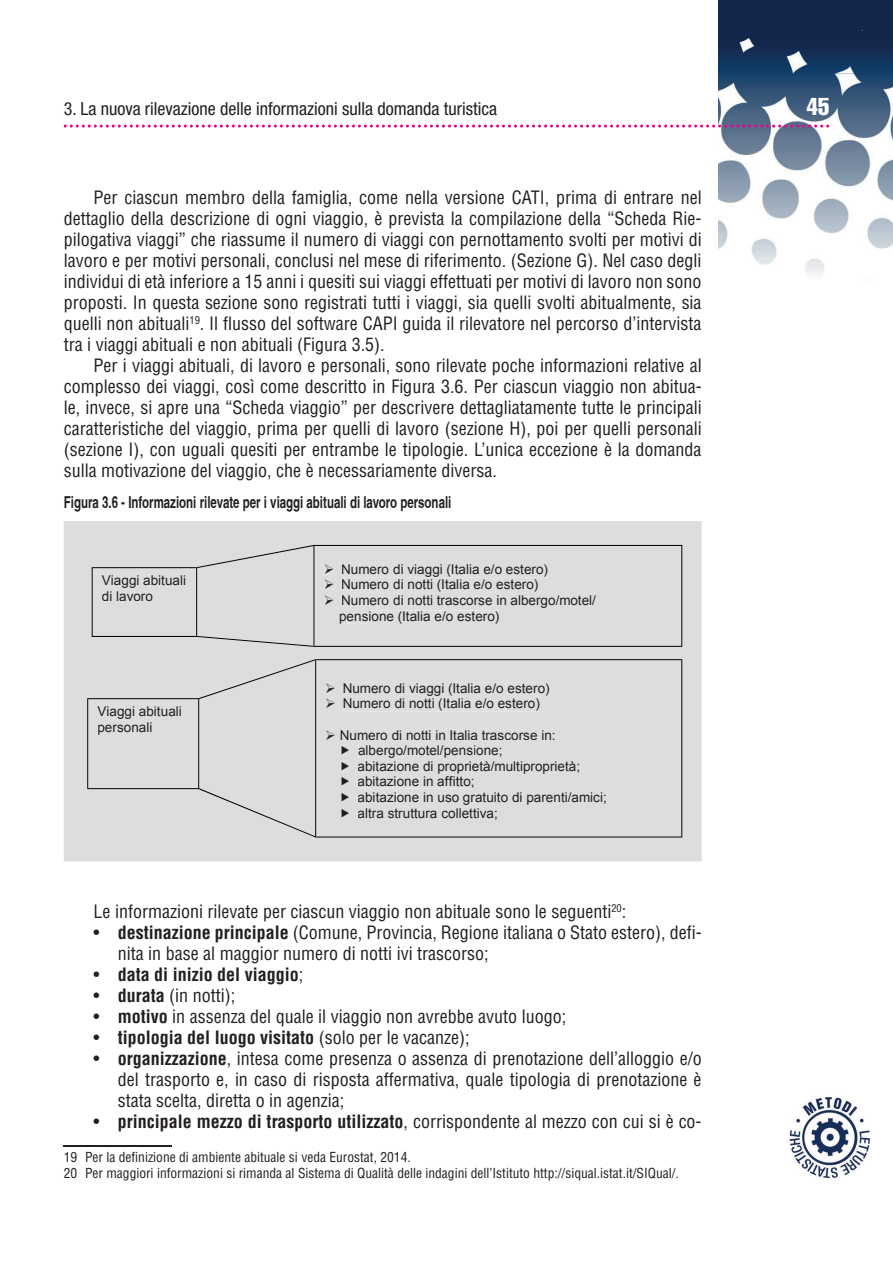
<style>
.page{position:relative;width:893px;height:1263px;background:#fff}
.page>*{position:absolute;margin:0;border:0;box-sizing:border-box;transform-origin:0 0}
.t1{font:24px "Helvetica LT Std Comp";color:#fff}
.t2{font:condensed 18px/21px "Helvetica LT Std";color:#231f20;text-align:justify}
.t3{font:700 condensed 18px "Helvetica LT Std";color:#231f20}
.t4{font:condensed 18px "Helvetica Neue LT Std";color:#231f20}
.t5{font:700 condensed 16.5px "Helvetica";color:#231f20;scale:.85 1}
.t6{font:13.5px/15.6px "Arial";color:#231f20}
.t7{font:condensed 13.5px/16.2px "Helvetica LT Std";color:#231f20}
.s1{font-weight:700}
.s2{font-weight:400}
</style>
<div class="page">
<img style="left:719px;top:0;width:174px;height:277px">
<svg style="left:64px;top:125px;width:765px;height:3px"></svg>
<img style="left:789px;top:1096px;width:82px;height:84px">
<hr style="left:64px;top:1145px;width:108px;height:1px;background:#231f20">
<div style="left:64px;top:521px;width:638px;height:340px;background:#dcdddf"></div>
<div style="left:316px;top:659px;width:366px;height:178px;background:#dcdddf"></div>
<div style="left:326px;top:683px;width:9px;height:10px;background:#dcdddf"></div>
<div style="left:344px;top:683px;width:205px;height:12px;background:#dcdddf"></div>
<div style="left:326px;top:699px;width:9px;height:9px;background:#dcdddf"></div>
<div style="left:344px;top:699px;width:195px;height:12px;background:#dcdddf"></div>
<div style="left:326px;top:730px;width:9px;height:9px;background:#dcdddf"></div>
<div style="left:341px;top:730px;width:197px;height:10px;background:#dcdddf"></div>
<div style="left:542px;top:730px;width:12px;height:9px;background:#dcdddf"></div>
<div style="left:359px;top:745px;width:58px;height:13px;background:#dcdddf"></div>
<div style="left:419px;top:745px;width:54px;height:13px;background:#dcdddf"></div>
<div style="left:474px;top:745px;width:27px;height:12px;background:#dcdddf"></div>
<div style="left:358px;top:761px;width:35px;height:10px;background:#dcdddf"></div>
<div style="left:394px;top:761px;width:85px;height:12px;background:#dcdddf"></div>
<div style="left:480px;top:761px;width:99px;height:12px;background:#dcdddf"></div>
<div style="left:358px;top:776px;width:115px;height:12px;background:#dcdddf"></div>
<div style="left:358px;top:792px;width:247px;height:13px;background:#dcdddf"></div>
<div style="left:358px;top:808px;width:139px;height:12px;background:#dcdddf"></div>
<div style="left:87px;top:659px;width:229px;height:178px;background:#dcdddf"></div>
<div style="left:92px;top:545px;width:590px;height:102px;background:#dcdddf"></div>
<svg style="left:342px;top:746px;width:7px;height:8px"></svg>
<svg style="left:342px;top:762px;width:7px;height:8px"></svg>
<svg style="left:342px;top:777px;width:7px;height:9px"></svg>
<svg style="left:342px;top:793px;width:7px;height:8px"></svg>
<svg style="left:342px;top:808px;width:7px;height:9px"></svg>
<p class="t4" style="left:64px;top:98px;width:435px">3. La nuova rilevazione delle informazioni sulla domanda turistica</p>
<h1 class="t1" style="left:807px;top:91px;width:24px">45</h1>
<p class="t2" style="left:64px;top:187px;width:639px;text-indent:30px">Per ciascun membro della famiglia, come nella versione CATI, prima di entrare nel dettaglio della descrizione di ogni viaggio, è prevista la compilazione della “Scheda Rie&shy;pilogativa viaggi” che riassume il numero di viaggi con pernottamento svolti per motivi di lavoro e per motivi personali, conclusi nel mese di riferimento. (Sezione G). Nel caso degli individui di età inferiore a 15 anni i quesiti sui viaggi effettuati per motivi di lavoro non sono proposti. In questa sezione sono registrati tutti i viaggi, sia quelli svolti abitualmente, sia quelli non abituali<sup>19</sup>. Il flusso del software CAPI guida il rilevatore nel percorso d’intervista tra i viaggi abituali e non abituali (Figura 3.5).</p>
<p class="t2" style="left:64px;top:355px;width:639px;text-indent:30px">Per i viaggi abituali, di lavoro e personali, sono rilevate poche informazioni relative al complesso dei viaggi, così come descritto in Figura 3.6. Per ciascun viaggio non abitua&shy;le, invece, si apre una “Scheda viaggio” per descrivere dettagliatamente tutte le principali caratteristiche del viaggio, prima per quelli di lavoro (sezione H), poi per quelli personali (sezione I), con uguali quesiti per entrambe le tipologie. L’unica eccezione è la domanda sulla motivazione del viaggio, che è necessariamente diversa.</p>
<p class="t5" style="left:64px;top:492px;width:458px">Figura 3.6 - Informazioni rilevate per i viaggi abituali di lavoro personali</p>
<p class="t6" style="left:102px;top:573px;width:86px">Viaggi abituali di lavoro</p>
<p class="t6" style="left:97px;top:704px;width:86px">Viaggi abituali personali</p>
<p class="t6" style="left:324px;top:562px;width:226px">➢ Numero di viaggi (Italia e/o estero)</p>
<p class="t6" style="left:324px;top:577px;width:216px">➢ Numero di notti (Italia e/o estero)</p>
<p class="t6" style="left:339px;top:592px;width:258px;text-indent:-15px">➢ Numero di notti trascorse in albergo/motel/ pensione (Italia e/o estero)</p>
<p class="t6" style="left:325px;top:680px;width:226px">➢ Numero di viaggi (Italia e/o estero)</p>
<p class="t6" style="left:325px;top:696px;width:216px">➢ Numero di notti (Italia e/o estero)</p>
<p class="t6" style="left:358px;top:727px;width:251px;text-indent:-32px">➢ Numero di notti in Italia trascorse in: albergo/motel/pensione;<br>abitazione di proprietà/multiproprietà; abitazione in affitto;<br>abitazione in uso gratuito di parenti/amici; altra struttura collettiva;</p>
<p class="t2" style="left:94px;top:901px;width:534px">Le informazioni rilevate per ciascun viaggio non abituale sono le seguenti<sup>20</sup>:</p>
<p class="t2" style="left:118px;top:922px;width:585px;text-indent:-24px">• <span class="s1">destinazione principale</span> (Comune, Provincia, Regione italiana o Stato estero), defi&shy;nita in base al maggior numero di notti ivi trascorso;</p>
<p class="t3" style="left:94px;top:963px;width:211px"><span class="s2">•</span> data di inizio del viaggio<span class="s2">;</span></p>
<p class="t2" style="left:94px;top:985px;width:143px">• <span class="s1">durata</span> (in notti);</p>
<p class="t2" style="left:94px;top:1006px;width:474px">• <span class="s1">motivo</span> in assenza del quale il viaggio non avrebbe avuto luogo;</p>
<p class="t3" style="left:94px;top:1026px;width:378px"><span class="s2">•</span> tipologia del luogo visitato <span class="s2">(solo per le vacanze);</span></p>
<p class="t2" style="left:118px;top:1048px;width:585px;text-indent:-24px">• <span class="s1">organizzazione</span>, intesa come presenza o assenza di prenotazione dell’alloggio e/o del trasporto e, in caso di risposta affermativa, quale tipologia di prenotazione è stata scelta, diretta o in agenzia;</p>
<p class="t3" style="left:94px;top:1110px;width:610px"><span class="s2">•</span> principale mezzo di trasporto utilizzato<span class="s2">, corrispondente al mezzo con cui si è co-</span></p>
<p class="t7" style="left:64px;top:1149px;width:617px">19 Per la definizione di ambiente abituale si veda Eurostat, 2014.<br>20 Per maggiori informazioni si rimanda al Sistema di Qualità delle indagini dell’Istituto http://siqual.istat.it/SIQual/.</p>
</div>
